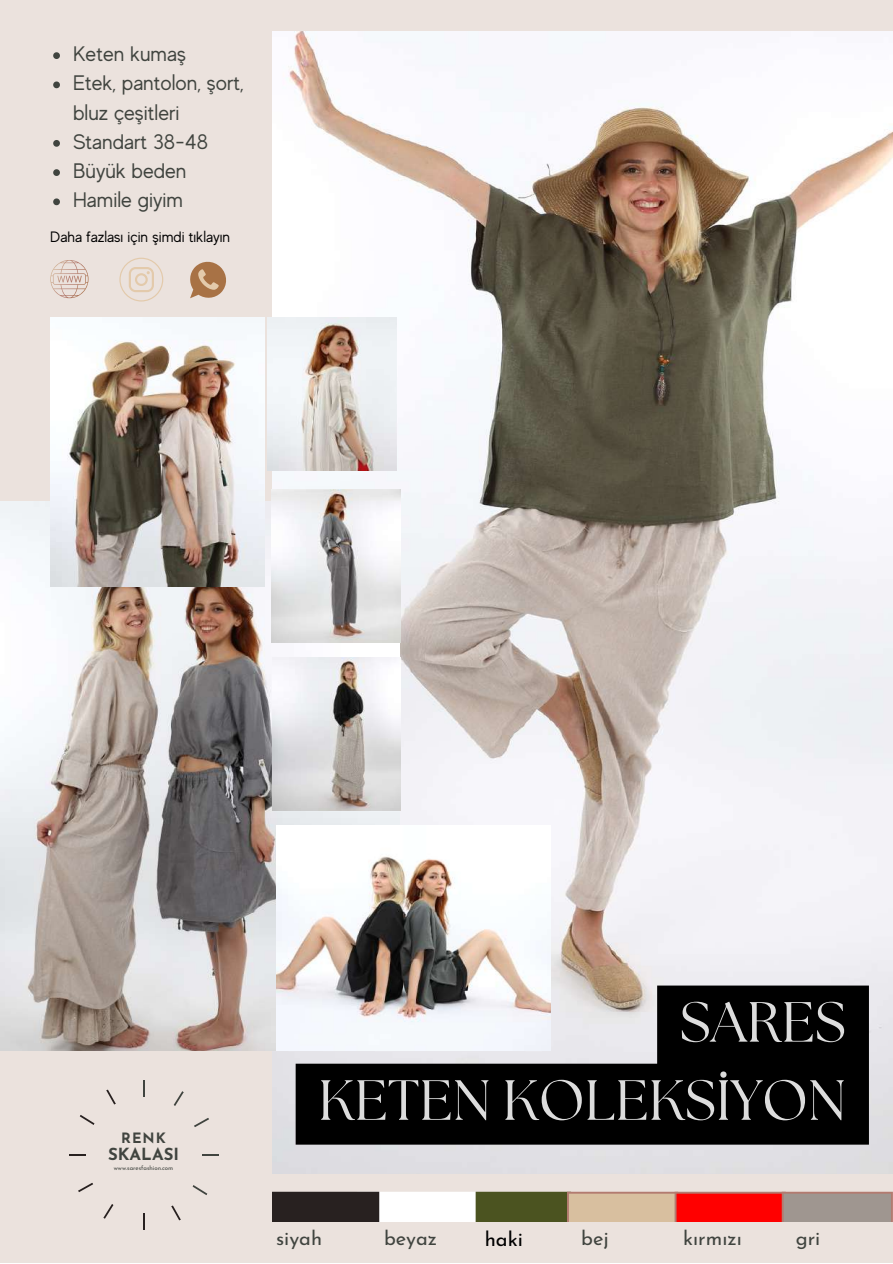
<style>
.page{position:relative;width:893px;height:1264px;background:#fff}
.page>*{position:absolute;margin:0;border:0;box-sizing:border-box;transform-origin:0 0}
.t1{font:56.55px/78.2px "The Seasons";color:#ddd;text-align:right}
.t2{font:21px/29.2px "MADE Evolve Sans";color:#40443f}
.t3{font:20.25px "Josefin Sans";color:#000}
.t4{font:19.95px "Josefin Sans";color:#40443f}
.t5{font:700 16.65px "Josefin Sans";color:#40443f}
.t6{font:15px "MADE Evolve Sans";color:#000}
.t7{font:700 14.25px "Josefin Sans";color:#40443f}
.t8{font:6px "Josefin Sans";color:#40443f}
.s1{font-size:19.95px;color:#40443f}
</style>
<div class="page">
<div style="left:0;top:0;width:892px;height:1262px;background:#ebe2dd"></div>
<img style="left:272px;top:32px;width:620px;height:1141px">
<img style="left:0;top:502px;width:399px;height:548px">
<svg style="left:143px;top:1213px;width:1px;height:16px"></svg>
<svg style="left:143px;top:1080px;width:1px;height:16px"></svg>
<svg style="left:69px;top:1154px;width:16px;height:1px"></svg>
<svg style="left:202px;top:1154px;width:16px;height:1px"></svg>
<svg style="left:103px;top:1204px;width:11px;height:14px"></svg>
<svg style="left:173px;top:1091px;width:11px;height:15px"></svg>
<svg style="left:80px;top:1115px;width:15px;height:9px"></svg>
<svg style="left:192px;top:1185px;width:15px;height:10px"></svg>
<svg style="left:78px;top:1183px;width:15px;height:9px"></svg>
<svg style="left:194px;top:1118px;width:15px;height:9px"></svg>
<svg style="left:106px;top:1089px;width:10px;height:15px"></svg>
<svg style="left:171px;top:1205px;width:10px;height:15px"></svg>
<svg style="left:295px;top:985px;width:573px;height:159px;background:#252424"></svg>
<svg style="left:53px;top:52px;width:7px;height:7px"></svg>
<svg style="left:53px;top:81px;width:7px;height:7px"></svg>
<svg style="left:53px;top:140px;width:7px;height:7px"></svg>
<svg style="left:53px;top:169px;width:7px;height:7px"></svg>
<svg style="left:53px;top:198px;width:7px;height:7px"></svg>
<img style="left:50px;top:317px;width:214px;height:269px">
<img style="left:268px;top:317px;width:128px;height:153px">
<img style="left:272px;top:489px;width:128px;height:153px">
<img style="left:276px;top:825px;width:274px;height:225px">
<img style="left:272px;top:657px;width:128px;height:153px">
<svg style="left:272px;top:1191px;width:620px;height:31px;background:#a77769"></svg>
<svg style="left:50px;top:260px;width:38px;height:38px"></svg>
<svg style="left:119px;top:258px;width:44px;height:43px"></svg>
<svg style="left:190px;top:261px;width:36px;height:38px"></svg>
<p class="t2" style="left:73px;top:40px;width:172px">Keten kumaş<br>Etek, pantolon, şort, bluz çeşitleri<br>Standart 38-48<br>Büyük beden<br>Hamile giyim</p>
<p class="t6" style="left:50px;top:228px;width:181px">Daha fazlası için şimdi tıklayın</p>
<p class="t7" style="left:121px;top:1131px;width:46px">RENK</p>
<p class="t5" style="left:108px;top:1147px;width:72px">SKALASI</p>
<p class="t8" style="left:114px;top:1165px;width:61px">www.saresfashion.com</p>
<h1 class="t1" style="left:318px;top:986px;width:529px">SARES<br>KETEN KOLEKSİYON</h1>
<p class="t4" style="left:276px;top:1230px;width:47px">siyah</p>
<p class="t4" style="left:384px;top:1230px;width:55px">beyaz</p>
<p class="t4" style="left:581px;top:1230px;width:29px">bej</p>
<p class="t4" style="left:683px;top:1230px;width:60px">kırmızı</p>
<p class="t4" style="left:795px;top:1230px;width:23px">gri</p>
<p class="t4" style="left:272px;top:1231px;width:47px">siyah</p>
<p class="t4" style="left:400px;top:1231px;width:37px">haki</p>
<p class="t3" style="left:484px;top:1230px;width:67px">haki <span class="s1">bej</span></p>
</div>
